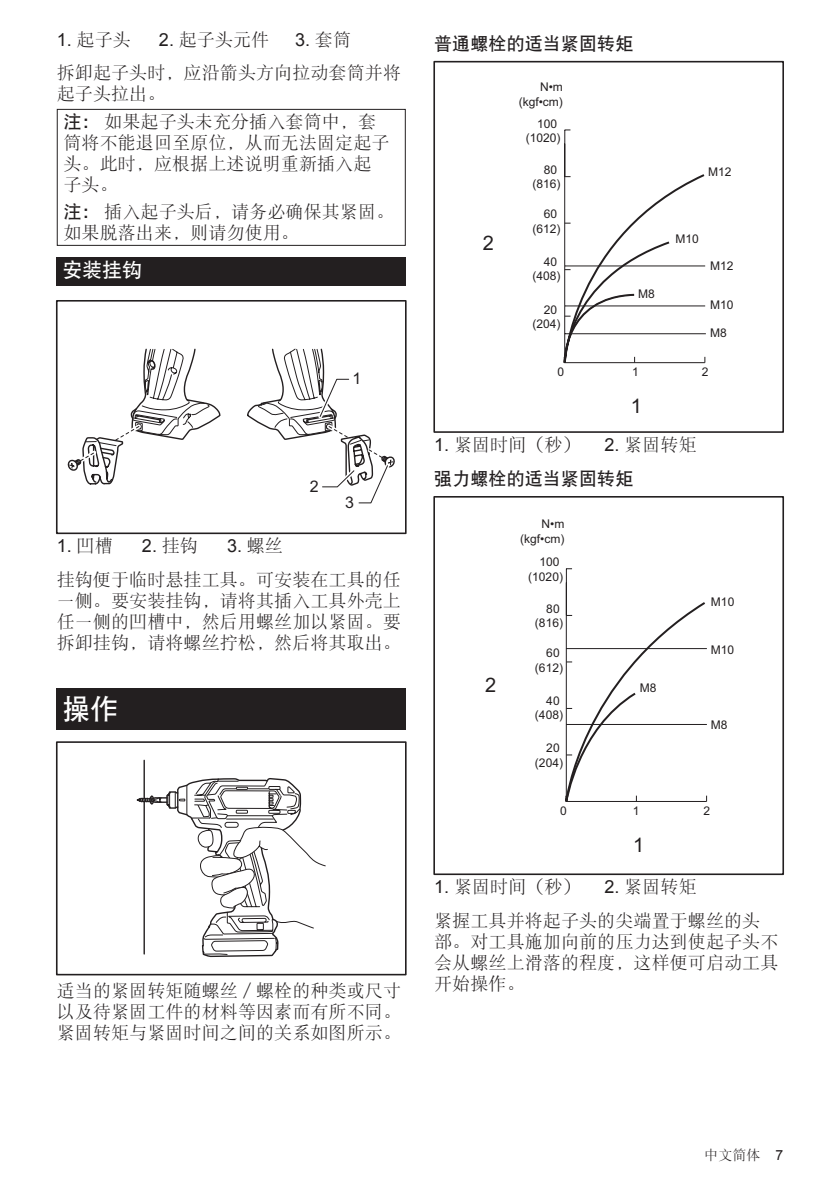
<style>
.page{position:relative;width:840px;height:1191px;background:#fff}
.page>*{position:absolute;margin:0;border:0;box-sizing:border-box;transform-origin:0 0}
.t1{font:28px "DFP Hei W7 GB EUC H";color:#fff}
.t2{font:20px "DFP Hei W7 GB EUC H";color:#fff}
.t3{font:20px "Arial";color:#231f20}
.t4{font:18px/21px "DFP Song W3 GB EUC H";letter-spacing:.005em;color:#231f20}
.t5{font:18px "DFP Hei W7 GB EUC H";letter-spacing:.005em;color:#231f20}
.t6{font:18px "Arial";color:#231f20}
.t7{font:16px "Arial";color:#231f20}
.t8{font:14px "DFP Song W3 GB EUC H";color:#231f20}
.t9{font:12px/14.4px "Arial";color:#231f20;text-align:right}
.s1{font-family:"Arial"}
.s2{font-family:"DFP Song W3 GB EUC H"}
.s3{font-family:"DFP Hei W7 GB EUC H"}
</style>
<div class="page">
<div style="left:57px;top:109px;width:348px;height:137px;border:1px solid #231f20"></div>
<div style="left:57px;top:257px;width:348px;height:29px;background:#231f20"></div>
<svg style="left:67px;top:348px;width:154px;height:137px"></svg>
<div style="left:56px;top:300px;width:350px;height:234px;border:2px solid #231f20"></div>
<svg style="left:247px;top:348px;width:148px;height:156px"></svg>
<div style="left:57px;top:689px;width:348px;height:41px;background:#231f20"></div>
<hr style="left:143px;top:760px;width:2px;height:194px;background:#231f20">
<svg style="left:136px;top:777px;width:190px;height:181px"></svg>
<div style="left:56px;top:741px;width:350px;height:234px;border:2px solid #231f20"></div>
<div style="left:433px;top:61px;width:350px;height:372px;border:2px solid #231f20"></div>
<hr style="left:564px;top:130px;width:1px;height:46px;background:#231f20">
<svg style="left:563px;top:172px;width:143px;height:192px"></svg>
<div style="left:433px;top:496px;width:350px;height:379px;border:2px solid #231f20"></div>
<hr style="left:565px;top:569px;width:1px;height:46px;background:#231f20">
<svg style="left:565px;top:600px;width:142px;height:202px"></svg>
<p class="t4" style="left:57px;top:29px;width:76px"><span class="s1">1.</span> 起子头</p>
<p class="t4" style="left:159px;top:29px;width:112px"><span class="s1">2.</span> 起子头元件</p>
<p class="t6" style="left:295px;top:27px;width:57px">3. <span class="s2">套筒</span></p>
<p class="t4" style="left:57px;top:62px;width:345px">拆卸起子头时，应沿箭头方向拉动套筒并将起子头拉出。</p>
<p class="t4" style="left:63px;top:111px;width:327px"><span class="s3">注：</span>如果起子头未充分插入套筒中，套筒将不能退回至原位，从而无法固定起子头。此时，应根据上述说明重新插入起子头。</p>
<p class="t4" style="left:63px;top:201px;width:332px"><span class="s3">注：</span>插入起子头后，请务必确保其紧固。如果脱落出来，则请勿使用。</p>
<p class="t2" style="left:62px;top:260px;width:81px">安装挂钩</p>
<p class="t7" style="left:352px;top:367px;width:10px">1</p>
<p class="t7" style="left:309px;top:475px;width:10px">2</p>
<p class="t7" style="left:345px;top:492px;width:10px">3</p>
<p class="t6" style="left:57px;top:534px;width:57px">1. <span class="s2">凹槽</span></p>
<p class="t6" style="left:142px;top:534px;width:57px">2. <span class="s2">挂钩</span></p>
<p class="t6" style="left:227px;top:534px;width:57px">3. <span class="s2">螺丝</span></p>
<p class="t4" style="left:57px;top:569px;width:345px;text-align:justify">挂钩便于临时悬挂工具。可安装在工具的任一侧。要安装挂钩，请将其插入工具外壳上任一侧的凹槽中，然后用螺丝加以紧固。要拆卸挂钩，请将螺丝拧松，然后将其取出。</p>
<h1 class="t1" style="left:62px;top:694px;width:57px">操作</h1>
<p class="t4" style="left:57px;top:979px;width:345px;text-align:justify">适当的紧固转矩随螺丝／螺栓的种类或尺寸以及待紧固工件的材料等因素而有所不同。紧固转矩与紧固时间之间的关系如图所示。</p>
<p class="t5" style="left:434px;top:34px;width:201px">普通螺栓的适当紧固转矩</p>
<p class="t3" style="left:482px;top:230px;width:13px">2</p>
<p class="t9" style="left:518px;top:79px;width:46px">N•m (kgf•cm)</p>
<p class="t9" style="left:525px;top:116px;width:36px">100 (1020)</p>
<p class="t9" style="left:532px;top:163px;width:30px">80 (816)</p>
<p class="t9" style="left:532px;top:207px;width:30px">60 (612)</p>
<p class="t9" style="left:532px;top:255px;width:30px">40 (408)</p>
<p class="t9" style="left:532px;top:302px;width:30px">20 (204)</p>
<p class="t9" style="left:707px;top:165px;width:25px">M12</p>
<p class="t9" style="left:637px;top:286px;width:18px">M8</p>
<p class="t9" style="left:675px;top:232px;width:25px">M10</p>
<p class="t9" style="left:709px;top:258px;width:25px">M12</p>
<p class="t9" style="left:709px;top:298px;width:25px">M10</p>
<p class="t9" style="left:709px;top:326px;width:18px">M8</p>
<p class="t9" style="left:557px;top:365px;width:8px">0</p>
<p class="t9" style="left:631px;top:365px;width:8px">1</p>
<p class="t9" style="left:701px;top:365px;width:8px">2</p>
<p class="t3" style="left:630px;top:393px;width:13px">1</p>
<p class="t4" style="left:434px;top:434px;width:148px"><span class="s1">1.</span> 紧固时间（秒）</p>
<p class="t4" style="left:604px;top:434px;width:94px"><span class="s1">2.</span> 紧固转矩</p>
<p class="t5" style="left:434px;top:469px;width:201px">强力螺栓的适当紧固转矩</p>
<p class="t3" style="left:485px;top:672px;width:13px">2</p>
<p class="t9" style="left:520px;top:516px;width:46px">N•m (kgf•cm)</p>
<p class="t9" style="left:528px;top:555px;width:36px">100 (1020)</p>
<p class="t9" style="left:534px;top:601px;width:30px">80 (816)</p>
<p class="t9" style="left:534px;top:646px;width:30px">60 (612)</p>
<p class="t9" style="left:534px;top:693px;width:30px">40 (408)</p>
<p class="t9" style="left:534px;top:741px;width:30px">20 (204)</p>
<p class="t9" style="left:639px;top:681px;width:18px">M8</p>
<p class="t9" style="left:710px;top:594px;width:25px">M10</p>
<p class="t9" style="left:710px;top:642px;width:25px">M10</p>
<p class="t9" style="left:710px;top:718px;width:18px">M8</p>
<p class="t9" style="left:560px;top:804px;width:8px">0</p>
<p class="t9" style="left:632px;top:804px;width:8px">1</p>
<p class="t9" style="left:703px;top:804px;width:8px">2</p>
<p class="t3" style="left:633px;top:831px;width:13px">1</p>
<p class="t4" style="left:434px;top:876px;width:148px"><span class="s1">1.</span> 紧固时间（秒）</p>
<p class="t4" style="left:434px;top:870px;width:327px;line-height:33.6px;text-indent:170px"><span class="s1">2.</span> 紧固转矩<br>紧握工具并将起子头的尖端置于螺丝的头</p>
<p class="t4" style="left:434px;top:931px;width:345px;text-align:justify">部。对工具施加向前的压力达到使起子头不会从螺丝上滑落的程度，这样便可启动工具开始操作。</p>
<p class="t8" style="left:703px;top:1148px;width:80px">中文简体 <span class="s1">7</span></p>
</div>
